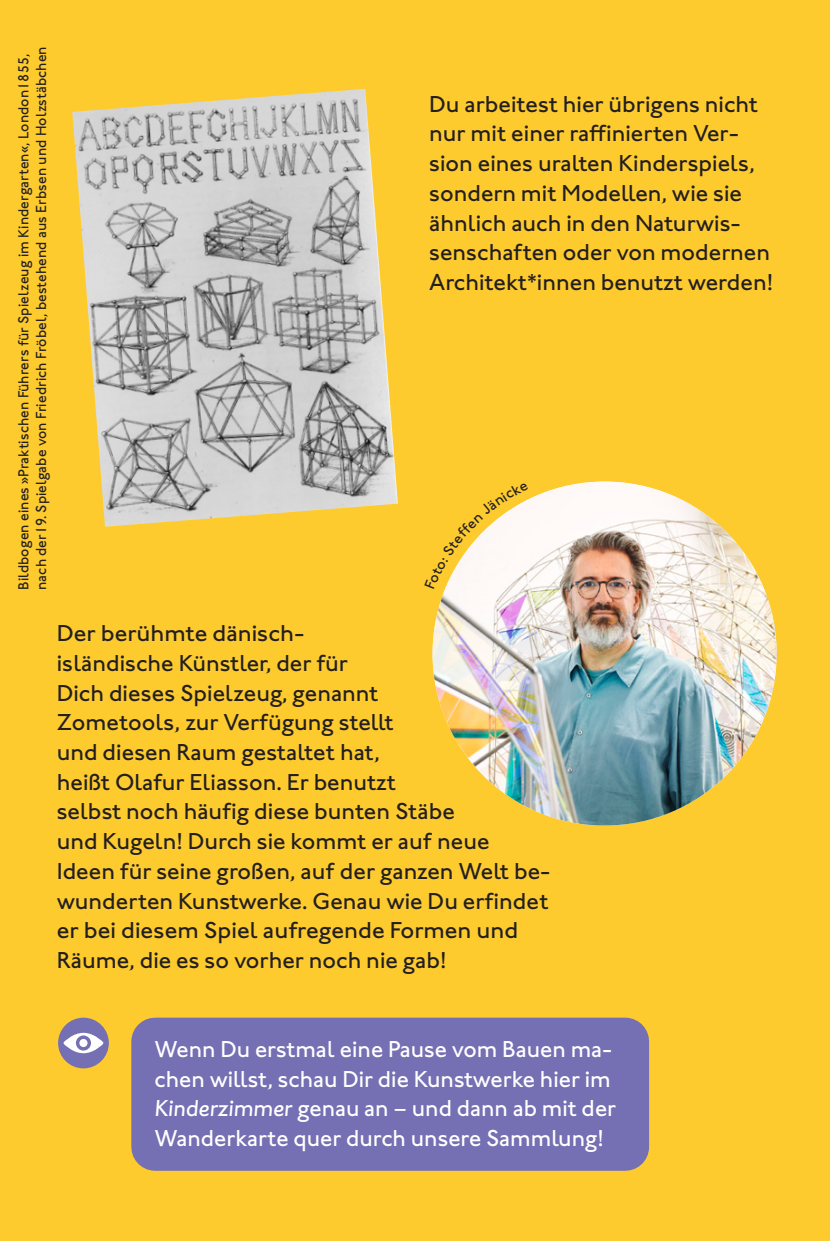
<style>
.page{position:relative;width:830px;height:1241px;background:#fff}
.page>*{position:absolute;margin:0;border:0;box-sizing:border-box;transform-origin:0 0}
.Fließtext_9_5_pt{font:500 23.75px/29.8px "ITC Johnstonfor HKH";color:#231f20}
.Fließtext_9_5_pt-2{font:500 23.75px/29.8px "ITC Johnstonfor HKH";color:#fff}
.Nachweis_6pt{font:500 15px/17.5px "ITC Johnstonfor HKH";letter-spacing:.01em;color:#231f20;scale:.96 1}
.s1{font-style:italic}
</style>
<div class="page">
<div style="left:0;top:0;width:829px;height:1240px;background:#fecb2f"></div>
<img style="left:72px;top:89px;width:325px;height:437px">
<img style="left:432px;top:481px;width:344px;height:344px;border-radius:172px">
<div style="left:155px;top:1041px;width:470px;height:105px;background:#756fb3"></div>
<div style="left:131px;top:1017px;width:517px;height:153px;border:48px solid #756fb3"></div>
<div style="left:58px;top:1017px;width:51px;height:51px;background:#756fb3;border-radius:50%"></div>
<svg style="left:63px;top:1032px;width:40px;height:21px"></svg>
<svg style="left:79px;top:1038px;width:8px;height:8px"></svg>
<svg style="left:445px;top:499px;width:83px;height:90px"></svg>
<p class="Nachweis_6pt" style="left:15px;top:590px;width:567px;rotate:-90deg">Bildbogen eines »Praktischen Führers für Spielzeug im Kindergarten«, London1855, nach der19. Spielgabe von Friedrich Fröbel, bestehend aus Erbsen und Holzstäbchen</p>
<p class="Fließtext_9_5_pt" style="left:429px;top:89px;width:345px">Du arbeitest hier übrigens nicht nur mit einer raffinierten Ver&shy;sion eines uralten Kinderspiels, sondern mit Modellen, wie sie ähnlich auch in den Naturwis&shy;senschaften oder von modernen<br>Architekt*innen benutzt werden!</p>
<p class="Fließtext_9_5_pt" style="left:57px;top:618px;width:495px">Der berühmte dänisch-<br>isländische Künstler, der für<br>Dich dieses Spielzeug, genannt<br>Zometools, zur Verfügung stellt<br>und diesen Raum gestaltet hat,<br>heißt Olafur Eliasson. Er benutzt<br>selbst noch häufig diese bunten Stäbe<br>und Kugeln! Durch sie kommt er auf neue Ideen für seine großen, auf der ganzen Welt be&shy;wunderten Kunstwerke. Genau wie Du erfindet er bei diesem Spiel aufregende Formen und Räume, die es so vorher noch nie gab!</p>
<p class="Fließtext_9_5_pt-2" style="left:154px;top:1033px;width:463px">Wenn Du erstmal eine Pause vom Bauen ma&shy;chen willst, schau Dir die Kunstwerke hier im <span class="s1">Kinderzimmer</span> genau an – und dann ab mit der Wanderkarte quer durch unsere Sammlung!</p>
</div>
